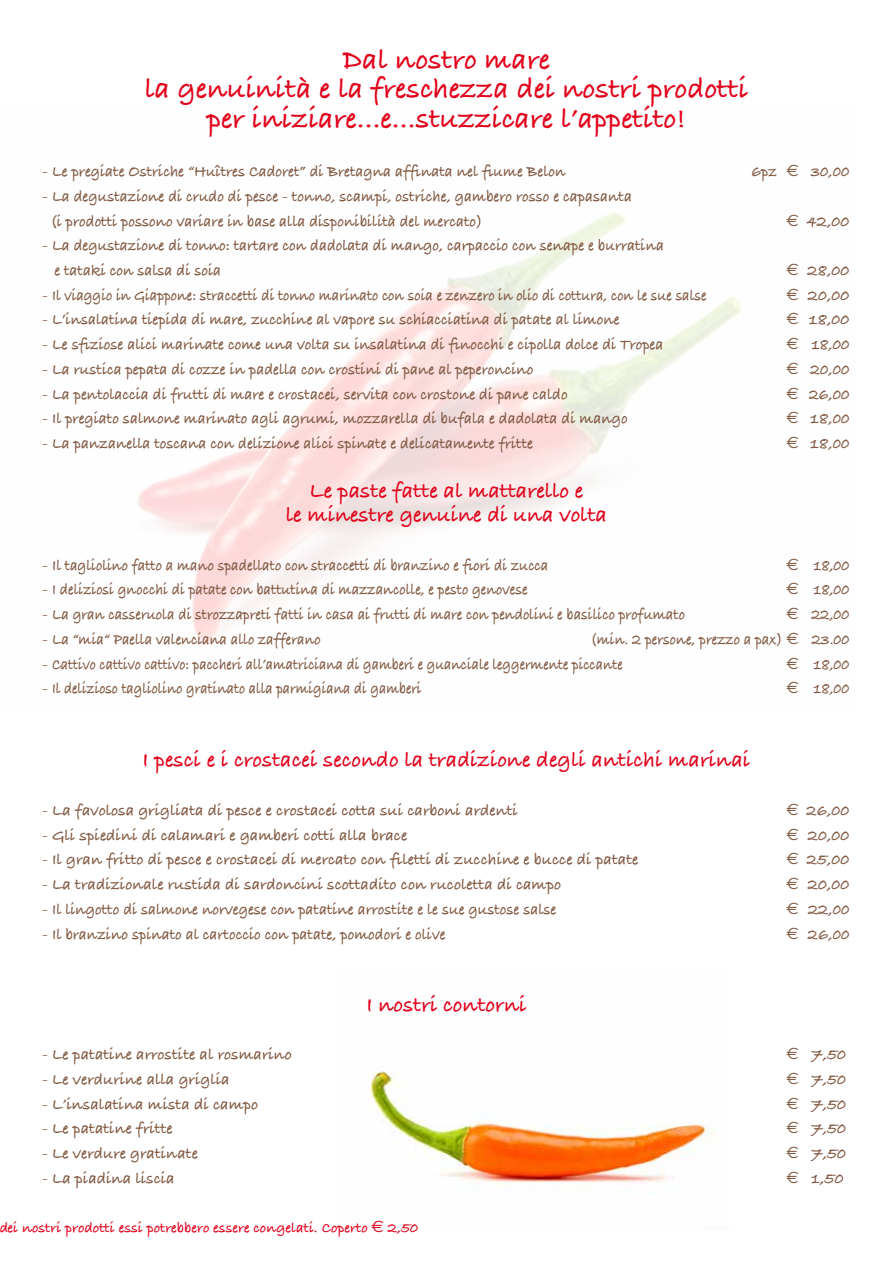
<style>
.page{position:relative;width:893px;height:1263px;background:#fff}
.page>*{position:absolute;margin:0;border:0;box-sizing:border-box;transform-origin:0 0}
.t1{font:30px/29.4px "Bradley Hand ITCTT Bold";color:#e2001a;text-align:center}
.t2{font:22.5px/24.2px "Bradley Hand ITCTT Bold";color:#e2001a;text-align:center}
.t3{font:16.5px/24.8px "Bradley Hand ITCTT Bold";color:#805841;scale:.94 1}
.t4{font:16.5px "Bradley Hand ITCTT Bold";color:#805841}
.t5{font:16.5px "Bradley Hand ITCTT Bold";color:#805841;scale:.89 1}
.t6{font:15px "Bradley Hand ITCTT Bold";color:#e2001a}
.s1{font-family:"Euro Sans"}
.s2{font-family:"Euro Sans";font-size:16.5px}
</style>
<div class="page">
<img style="left:370px;top:1071px;width:347px;height:122px">
<h1 class="t1" style="left:145px;top:44px;width:605px">Dal nostro mare<br>la genuinità e la freschezza dei nostri prodotti per iniziare...e...stuzzicare l’appetito!</h1>
<p class="t3" style="left:43px;top:158px;width:558px">- Le pregiate Ostriche “Huîtres Cadoret” di Bretagna affinata nel fiume Belon</p>
<p class="t3" style="left:751px;top:158px;width:106px">6pz <span class="s1">&amp;</span> 30,00</p>
<p class="t3" style="left:50px;top:183px;width:620px;text-indent:-8px">- La degustazione di crudo di pesce - tonno, scampi, ostriche, gambero rosso e capasanta (i prodotti possono variare in base alla disponibilità del mercato)</p>
<p class="t4" style="left:787px;top:208px;width:64px"><span class="s1">&amp;</span> 42,00</p>
<p class="t3" style="left:54px;top:233px;width:650px;text-indent:-12px">- La degustazione di tonno: tartare con dadolata di mango, carpaccio con senape e burratina e tataki con salsa di soia</p>
<p class="t4" style="left:787px;top:258px;width:64px"><span class="s1">&amp;</span> 28,00</p>
<p class="t3" style="left:43px;top:282px;width:708px">- Il viaggio in Giappone: straccetti di tonno marinato con soia e zenzero in olio di cottura, con le sue salse</p>
<p class="t4" style="left:787px;top:282px;width:64px"><span class="s1">&amp;</span> 20,00</p>
<p class="t3" style="left:43px;top:307px;width:615px">- L’insalatina tiepida di mare, zucchine al vapore su schiacciatina di patate al limone</p>
<p class="t4" style="left:787px;top:307px;width:64px"><span class="s1">&amp;</span> 18,00</p>
<p class="t3" style="left:43px;top:331px;width:662px">- Le sfiziose alici marinate come una volta su insalatina di finocchi e cipolla dolce di Tropea</p>
<p class="t3" style="left:787px;top:331px;width:69px"><span class="s1">&amp;</span> 18,00</p>
<p class="t3" style="left:43px;top:356px;width:524px">- La rustica pepata di cozze in padella con crostini di pane al peperoncino</p>
<p class="t3" style="left:787px;top:356px;width:69px"><span class="s1">&amp;</span> 20,00</p>
<p class="t3" style="left:43px;top:381px;width:560px">- La pentolaccia di frutti di mare e crostacei, servita con crostone di pane caldo</p>
<p class="t3" style="left:787px;top:381px;width:69px"><span class="s1">&amp;</span> 26,00</p>
<p class="t3" style="left:43px;top:406px;width:624px">- Il pregiato salmone marinato agli agrumi, mozzarella di bufala e dadolata di mango</p>
<p class="t4" style="left:787px;top:406px;width:65px"><span class="s1">&amp;</span> 18,00</p>
<p class="t3" style="left:43px;top:430px;width:523px">- La panzanella toscana con delizione alici spinate e delicatamente fritte</p>
<p class="t4" style="left:787px;top:431px;width:64px"><span class="s1">&amp;</span> 18,00</p>
<h2 class="t2" style="left:286px;top:477px;width:323px">Le paste fatte al mattarello e<br>le minestre genuine di una volta</h2>
<p class="t3" style="left:43px;top:552px;width:540px">- Il tagliolino fatto a mano spadellato con straccetti di branzino e fiori di zucca</p>
<p class="t5" style="left:787px;top:552px;width:72px"><span class="s1">&amp;</span> 18,00</p>
<p class="t3" style="left:43px;top:577px;width:517px">- I deliziosi gnocchi di patate con battutina di mazzancolle, e pesto genovese</p>
<p class="t5" style="left:787px;top:577px;width:72px"><span class="s1">&amp;</span> 18,00</p>
<p class="t3" style="left:43px;top:601px;width:685px">- La gran casseruola di strozzapreti fatti in casa ai frutti di mare con pendolini e basilico profumato</p>
<p class="t5" style="left:787px;top:602px;width:72px"><span class="s1">&amp;</span> 22,00</p>
<p class="t3" style="left:43px;top:626px;width:298px">- La “mia“ Paella valenciana allo zafferano</p>
<p class="t5" style="left:591px;top:627px;width:293px">(min. 2 persone, prezzo a pax) <span class="s1">&amp;</span> 23.00</p>
<p class="t3" style="left:43px;top:651px;width:619px">- Cattivo cattivo cattivo: paccheri all’amatriciana di gamberi e guanciale leggermente piccante</p>
<p class="t5" style="left:787px;top:651px;width:72px"><span class="s1">&amp;</span> 18,00</p>
<p class="t3" style="left:43px;top:675px;width:405px">- Il delizioso tagliolino gratinato alla parmigiana di gamberi</p>
<p class="t5" style="left:787px;top:676px;width:72px"><span class="s1">&amp;</span> 18,00</p>
<h2 class="t2" style="left:143px;top:747px;width:609px">I pesci e i crostacei secondo la tradizione degli antichi marinai</h2>
<p class="t3" style="left:43px;top:797px;width:507px">- La favolosa grigliata di pesce e crostacei cotta sui carboni ardenti</p>
<p class="t4" style="left:787px;top:798px;width:64px"><span class="s1">&amp;</span> 26,00</p>
<p class="t3" style="left:43px;top:822px;width:390px">- Gli spiedini di calamari e gamberi cotti alla brace</p>
<p class="t4" style="left:787px;top:822px;width:64px"><span class="s1">&amp;</span> 20,00</p>
<p class="t3" style="left:43px;top:847px;width:635px">- Il gran fritto di pesce e crostacei di mercato con filetti di zucchine e bucce di patate</p>
<p class="t4" style="left:787px;top:847px;width:64px"><span class="s1">&amp;</span> 25,00</p>
<p class="t3" style="left:43px;top:871px;width:553px">- La tradizionale rustida di sardoncini scottadito con rucoletta di campo</p>
<p class="t4" style="left:787px;top:872px;width:64px"><span class="s1">&amp;</span> 20,00</p>
<p class="t3" style="left:43px;top:896px;width:548px">- Il lingotto di salmone norvegese con patatine arrostite e le sue gustose salse</p>
<p class="t4" style="left:787px;top:896px;width:65px"><span class="s1">&amp;</span> 22,00</p>
<p class="t3" style="left:43px;top:921px;width:430px">- Il branzino spinato al cartoccio con patate, pomodori e olive</p>
<p class="t4" style="left:787px;top:921px;width:65px"><span class="s1">&amp;</span> 26,00</p>
<h2 class="t2" style="left:367px;top:991px;width:161px">I nostri contorni</h2>
<p class="t3" style="left:43px;top:1042px;width:267px">- Le patatine arrostite al rosmarino</p>
<p class="t4" style="left:787px;top:1042px;width:61px"><span class="s1">&amp;</span> 7,50</p>
<p class="t3" style="left:43px;top:1066px;width:201px">- Le verdurine alla griglia</p>
<p class="t4" style="left:787px;top:1067px;width:61px"><span class="s1">&amp;</span> 7,50</p>
<p class="t3" style="left:43px;top:1091px;width:231px">- L’insalatina mista di campo</p>
<p class="t4" style="left:787px;top:1091px;width:61px"><span class="s1">&amp;</span> 7,50</p>
<p class="t3" style="left:43px;top:1116px;width:140px">- Le patatine fritte</p>
<p class="t4" style="left:787px;top:1116px;width:61px"><span class="s1">&amp;</span> 7,50</p>
<p class="t3" style="left:43px;top:1140px;width:167px">- Le verdure gratinate</p>
<p class="t4" style="left:787px;top:1141px;width:61px"><span class="s1">&amp;</span> 7,50</p>
<p class="t3" style="left:43px;top:1165px;width:142px">- La piadina liscia</p>
<p class="t4" style="left:787px;top:1166px;width:59px"><span class="s1">&amp;</span> 1,50</p>
<p class="t6" style="left:-1px;top:1216px;width:421px">dei nostri prodotti essi potrebbero essere congelati. Coperto <span class="s2">&amp;</span> 2,50</p>
</div>
